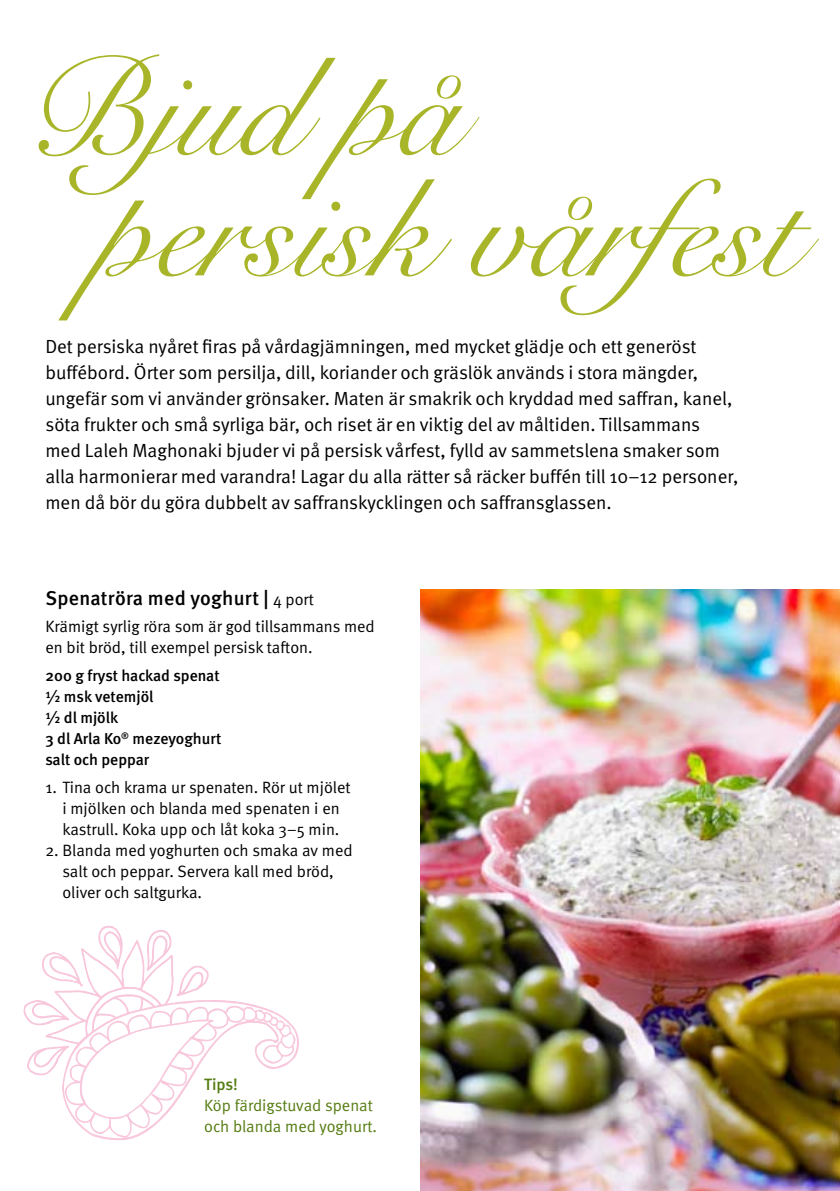
<style>
.page{position:relative;width:840px;height:1191px;background:#fff}
.page>*{position:absolute;margin:0;border:0;box-sizing:border-box;transform-origin:0 0}
.t1{font:139px/121.2px "Snell Roundhand";color:#a9b528}
.t2{font:500 20px "Meta";letter-spacing:.015em;color:#000}
.t3{font:19px/26px "Meta Normal";color:#000}
.t4{font:16.4px/21px "Meta Normal";color:#000}
.t5{font:16.4px/21px "Meta Normal";color:#557c12}
.t6{font:500 16.4px "Meta";color:#557c12}
.t7{font:500 15.8px/21px "Meta";color:#000}
.s1{font-family:"Meta Normal";font-weight:400;font-size:16.4px}
</style>
<div class="page">
<img style="left:420px;top:590px;width:419px;height:601px">
<svg style="left:451px;top:1048px;width:7px;height:5px"></svg>
<svg style="left:23px;top:925px;width:276px;height:215px"></svg>
<h1 class="t1" style="left:94px;top:54px;width:708px;text-indent:-70px">Bjud på persisk vårfest</h1>
<p class="t3" style="left:45px;top:333px;width:694px">Det persiska nyåret firas på vårdagjämningen, med mycket glädje och ett generöst buffébord. Örter som persilja, dill, koriander och gräslök används i stora mängder, ungefär som vi använder grönsaker. Maten är smakrik och kryddad med saffran, kanel, söta frukter och små syrliga bär, och riset är en viktig del av måltiden. Tillsammans med Laleh Maghonaki bjuder vi på persisk vårfest, fylld av sammetslena smaker som alla harmonierar med varandra! Lagar du alla rätter så räcker buffén till 10–12 personer, men då bör du göra dubbelt av saffranskycklingen och saffransglassen.</p>
<p class="t2" style="left:45px;top:586px;width:270px">Spenatröra med yoghurt | <span class="s1">4 port</span></p>
<p class="t4" style="left:45px;top:615px;width:331px">Krämigt syrlig röra som är god tillsammans med en bit bröd, till exempel persisk tafton.</p>
<p class="t7" style="left:45px;top:665px;width:177px">200 g fryst hackad spenat ½ msk vetemjöl<br>½ dl mjölk<br>3 dl Arla Ko<sup>®</sup> mezeyoghurt salt och peppar</p>
<p class="t4" style="left:45px;top:776px;width:306px;text-align:center">1. Tina och krama ur spenaten. Rör ut mjölet i mjölken och blanda med spenaten i en kastrull. Koka upp och låt koka 3–5 min.</p>
<p class="t4" style="left:62px;top:839px;width:291px;text-indent:-17px">2. Blanda med yoghurten och smaka av med salt och peppar. Servera kall med bröd, oliver och saltgurka.</p>
<p class="t6" style="left:204px;top:1074px;width:35px">Tips!</p>
<p class="t5" style="left:204px;top:1094px;width:174px">Köp färdigstuvad spenat och blanda med yoghurt.</p>
</div>
